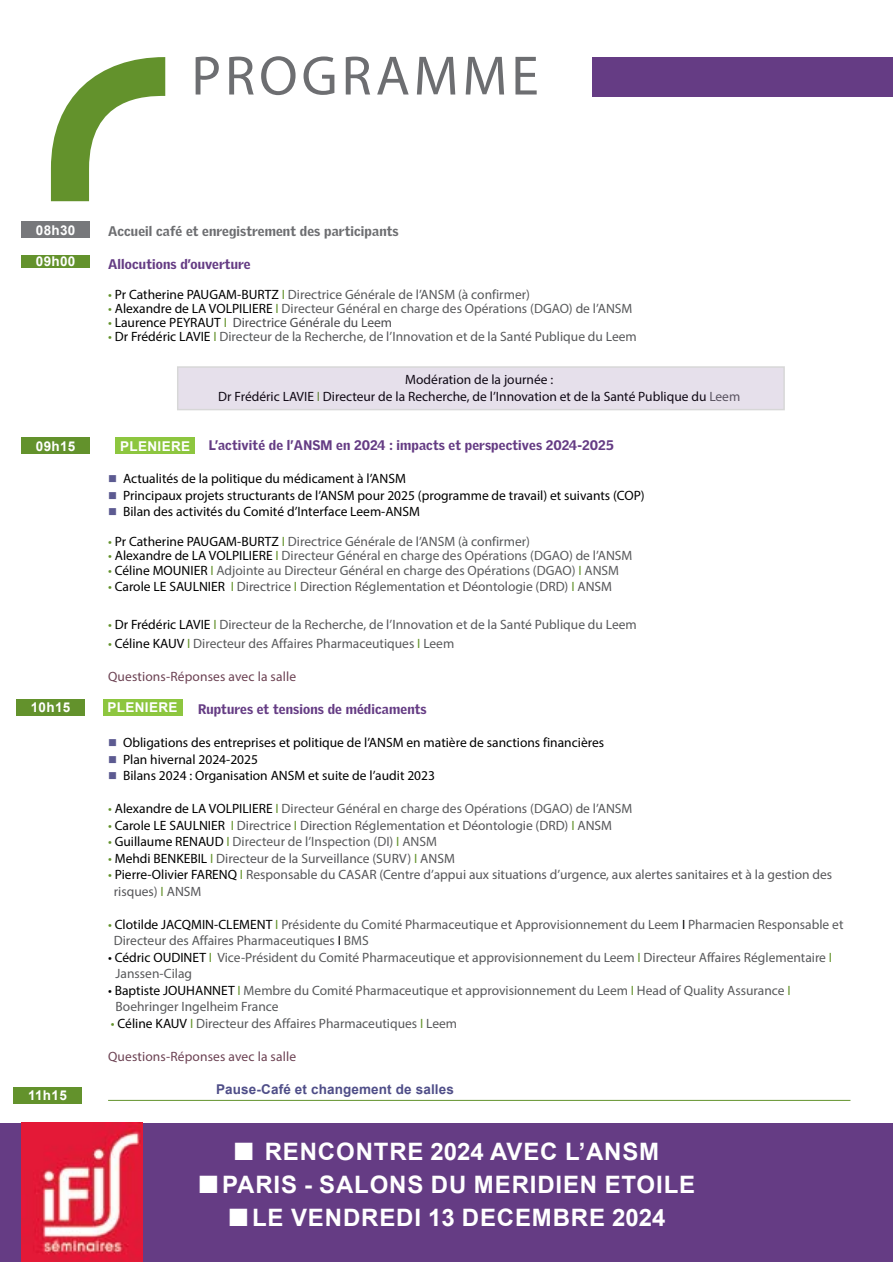
<style>
.page{position:relative;width:893px;height:1263px;background:#fff}
.page>*{position:absolute;margin:0;border:0;box-sizing:border-box;transform-origin:0 0}
.t1{font:55.8px "Myriad Pro";letter-spacing:.07em;color:#6d6e71}
.t2{font:700 24px/33px "Arial";letter-spacing:.035em;color:#fff;text-align:center}
.t3{font:13.5px/16.5px "Myriad Pro";color:#58595b}
.t4{font:13.5px/16.5px "Myriad Pro";color:#000}
.t5{font:13.5px "Myriad Pro";color:#5a5b5d}
.t6{font:13.5px/16.5px "Myriad Pro";color:#565659}
.t7{font:900 13.5px "Griffith Gothic";letter-spacing:.01em;color:#653c84}
.t8{font:13.5px "Myriad Pro";letter-spacing:.01em;color:#6c4253}
.t9{font:900 13.5px "Griffith Gothic";letter-spacing:.01em;color:#6d6e71}
.t10{font:13.5px "Myriad Pro";color:#4a4a4d}
.t11{font:700 13.5px "Arial";letter-spacing:.025em;color:#fff}
.t12{font:700 13.5px "Arial";letter-spacing:.01em;color:#4f4e88}
.s1{color:#63922c}
.s2{color:#000}
.s3{color:#58595b}
</style>
<div class="page">
<hr style="left:108px;top:1100px;width:742px;height:1px;background:#63922c">
<div style="left:21px;top:221px;width:69px;height:17px;background:#77787b"></div>
<div style="left:21px;top:255px;width:69px;height:13px;background:#63922c"></div>
<div style="left:21px;top:437px;width:69px;height:17px;background:#63922c"></div>
<svg style="left:51px;top:57px;width:114px;height:144px"></svg>
<div style="left:592px;top:57px;width:301px;height:40px;background:#653c84"></div>
<div style="left:178px;top:367px;width:606px;height:43px;background:#e6e0eb"></div>
<div style="left:16px;top:699px;width:69px;height:16px;background:#63922c"></div>
<div style="left:13px;top:1087px;width:69px;height:16px;background:#63922c"></div>
<div style="left:115px;top:437px;width:80px;height:17px;background:#8dc63f"></div>
<div style="left:103px;top:699px;width:79px;height:16px;background:#8dc63f"></div>
<div style="left:0;top:1123px;width:893px;height:138px;background:#653c84"></div>
<img style="left:21px;top:1123px;width:122px;height:138px">
<h1 class="t1" style="left:191px;top:41px;width:349px">PROGRAMME</h1>
<p class="t11" style="left:36px;top:220px;width:41px">08h30</p>
<p class="t11" style="left:36px;top:252px;width:41px">09h00</p>
<p class="t11" style="left:36px;top:436px;width:41px">09h15</p>
<p class="t11" style="left:31px;top:698px;width:41px">10h15</p>
<p class="t11" style="left:28px;top:1086px;width:40px">11h15</p>
<p class="t9" style="left:108px;top:223px;width:292px">Accueil café et enregistrement des participants</p>
<p class="t7" style="left:108px;top:256px;width:144px">Allocutions d’ouverture</p>
<p class="t3" style="left:108px;top:286px;width:423px"><span class="s1">•</span> <span class="s2">Pr Catherine PAUGAM-BURTZ</span> <span class="s1">I</span> Directrice Générale de l’ANSM (à confirmer)</p>
<p class="t5" style="left:108px;top:300px;width:526px"><span class="s1">•</span> <span class="s2">Alexandre de LA VOLPILIERE</span> <span class="s1">I</span> Directeur Général en charge des Opérations (DGAO) <span class="s3">de l’ANSM</span></p>
<p class="t10" style="left:108px;top:314px;width:286px"><span class="s1">•</span> <span class="s2">Laurence PEYRAUT</span> <span class="s1">I</span> Directrice Générale du Leem</p>
<p class="t3" style="left:108px;top:328px;width:530px"><span class="s1">•</span> <span class="s2">Dr Frédéric LAVIE</span> <span class="s1">I</span> Directeur de la Recherche, de l’Innovation et de la Santé Publique du Leem</p>
<p class="t4" style="left:218px;top:371px;width:524px;text-align:center">Modération de la journée :<br>Dr Frédéric LAVIE <span class="s1">I</span> Directeur de la Recherche, de l’Innovation et de la Santé Publique du <span class="s3">Leem</span></p>
<p class="t7" style="left:209px;top:437px;width:406px">L’activité de l’ANSM en 2024 : impacts et perspectives 2024-2025</p>
<p class="t4" style="left:123px;top:470px;width:523px">Actualités de la politique du médicament à l’ANSM<br>Principaux projets structurants de l’ANSM pour 2025 (programme de travail) et suivants (COP)<br>Bilan des activités du Comité d’Interface Leem-ANSM</p>
<p class="t3" style="left:108px;top:533px;width:423px"><span class="s1">•</span> <span class="s2">Pr Catherine PAUGAM-BURTZ</span> <span class="s1">I</span> Directrice Générale de l’ANSM (à confirmer)</p>
<p class="t5" style="left:108px;top:547px;width:526px"><span class="s1">•</span> <span class="s2">Alexandre de LA VOLPILIERE</span> <span class="s1">I</span> Directeur Général en charge des Opérations (DGAO) <span class="s3">de l’ANSM</span></p>
<p class="t5" style="left:108px;top:562px;width:513px"><span class="s1">•</span> <span class="s2">Céline MOUNIER</span> <span class="s1">I</span> Adjointe au Directeur Général en charge des Opérations (DGAO) <span class="s1">I</span> ANSM</p>
<p class="t6" style="left:108px;top:578px;width:505px"><span class="s1">•</span> <span class="s2">Carole LE SAULNIER</span> <span class="s1">I</span> Directrice <span class="s1">I</span> Direction Réglementation et Déontologie (DRD) <span class="s1">I</span> ANSM</p>
<p class="t3" style="left:108px;top:616px;width:530px"><span class="s1">•</span> <span class="s2">Dr Frédéric LAVIE</span> <span class="s1">I</span> Directeur de la Recherche, de l’Innovation et de la Santé Publique du Leem</p>
<p class="t3" style="left:108px;top:635px;width:348px"><span class="s1">•</span> <span class="s2">Céline KAUV</span> <span class="s1">I</span> Directeur des Affaires Pharmaceutiques <span class="s1">I</span> Leem</p>
<p class="t8" style="left:108px;top:668px;width:190px">Questions-Réponses avec la salle</p>
<p class="t7" style="left:198px;top:701px;width:230px">Ruptures et tensions de médicaments</p>
<p class="t4" style="left:123px;top:734px;width:483px">Obligations des entreprises et politique de l’ANSM en matière de sanctions financières<br>Plan hivernal 2024-2025<br>Bilans 2024 : Organisation ANSM et suite de l’audit 2023</p>
<p class="t5" style="left:108px;top:800px;width:526px"><span class="s1">•</span> <span class="s2">Alexandre de LA VOLPILIERE</span> <span class="s1">I</span> Directeur Général en charge des Opérations (DGAO) <span class="s3">de l’ANSM</span></p>
<p class="t6" style="left:108px;top:817px;width:505px"><span class="s1">•</span> <span class="s2">Carole LE SAULNIER</span> <span class="s1">I</span> Directrice <span class="s1">I</span> Direction Réglementation et Déontologie (DRD) <span class="s1">I</span> ANSM</p>
<p class="t5" style="left:108px;top:833px;width:330px"><span class="s1">•</span> <span class="s2">Guillaume RENAUD</span> <span class="s1">I</span> Directeur de l’Inspection (DI) <span class="s1">I</span> ANSM</p>
<p class="t6" style="left:108px;top:849px;width:348px"><span class="s1">•</span> <span class="s2">Mehdi BENKEBIL</span> <span class="s1">I</span> Directeur de la Surveillance (SURV) <span class="s1">I</span> ANSM</p>
<p class="t6" style="left:114px;top:866px;width:720px;text-indent:-6px"><span class="s1">•</span> <span class="s2">Pierre-Olivier FARENQ</span> <span class="s1">I</span> Responsable du CASAR (Centre d’appui aux situations d’urgence, aux alertes sanitaires et à la gestion des risques) <span class="s1">I</span> ANSM</p>
<p class="t3" style="left:114px;top:915px;width:731px;text-indent:-6px"><span class="s1">•</span> <span class="s2">Clotilde JACQMIN-CLEMENT</span> <span class="s1">I</span> Présidente du Comité Pharmaceutique et Approvisionnement du Leem <span class="s2">I</span> Pharmacien Responsable et<br>Directeur des Affaires Pharmaceutiques <span class="s2">I</span> BMS</p>
<p class="t3" style="left:116px;top:948px;width:718px;text-indent:-8px"><span class="s2">• Cédric OUDINET</span> <span class="s1">I</span> Vice-Président du Comité Pharmaceutique et approvisionnement du Leem <span class="s1">I</span> Directeur Affaires Réglementaire <span class="s1">I<br></span>Janssen-Cilag</p>
<p class="t3" style="left:116px;top:981px;width:677px;text-indent:-8px"><span class="s2">• Baptiste JOUHANNET</span> <span class="s1">I</span> Membre du Comité Pharmaceutique et approvisionnement du Leem <span class="s1">I</span> Head of Quality Assurance <span class="s1">I<br></span>Boehringer Ingelheim France</p>
<p class="t3" style="left:111px;top:1014px;width:348px"><span class="s1">•</span> <span class="s2">Céline KAUV</span> <span class="s1">I</span> Directeur des Affaires Pharmaceutiques <span class="s1">I</span> Leem</p>
<p class="t8" style="left:108px;top:1048px;width:190px">Questions-Réponses avec la salle</p>
<p class="t12" style="left:216px;top:1079px;width:239px">Pause-Café et changement de salles</p>
<p class="t11" style="left:120px;top:436px;width:71px">PLENIERE</p>
<p class="t11" style="left:108px;top:698px;width:71px">PLENIERE</p>
<h2 class="t2" style="left:222px;top:1135px;width:475px">RENCONTRE 2024 AVEC L’ANSM<br>PARIS - SALONS DU MERIDIEN ETOILE<br>LE VENDREDI 13 DECEMBRE 2024</h2>
</div>
